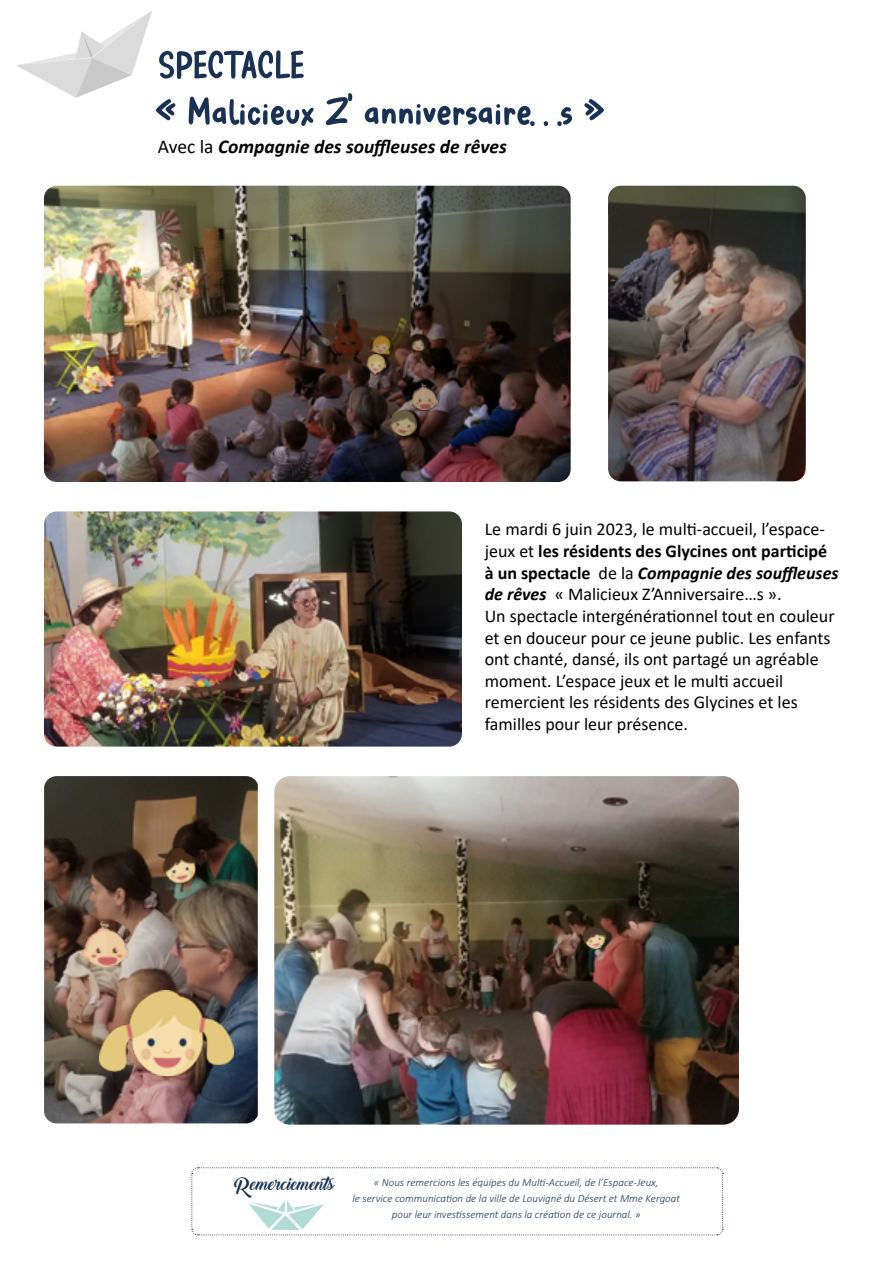
<style>
.page{position:relative;width:893px;height:1263px;background:#fff}
.page>*{position:absolute;margin:0;border:0;box-sizing:border-box;transform-origin:0 0}
.t1{font:51px/46.3px "Reach Story";color:#193254}
.t2{font:italic 700 19.5px "Calibri";color:#000}
.t3{font:18px/21.6px "Calibri";color:#000}
.t4{font:16.95px "Backto Black Demo";color:#193254}
.t5{font:italic 300 10.95px/16px "Calibri";color:#193254;text-align:center}
.s1{font-weight:400;font-style:normal}
.s2{font-weight:700}
.s3{font-weight:700;font-style:italic}
</style>
<div class="page">
<svg style="left:191px;top:1167px;width:532px;height:69px"></svg>
<svg style="left:16px;top:10px;width:136px;height:88px"></svg>
<img style="left:44px;top:186px;width:527px;height:296px">
<img style="left:608px;top:186px;width:198px;height:295px">
<img style="left:44px;top:776px;width:214px;height:347px">
<img style="left:44px;top:511px;width:418px;height:236px">
<img style="left:274px;top:776px;width:465px;height:349px">
<img style="left:82px;top:922px;width:47px;height:44px">
<img style="left:156px;top:842px;width:48px;height:49px">
<img style="left:389px;top:408px;width:30px;height:30px">
<img style="left:407px;top:334px;width:24px;height:20px">
<img style="left:369px;top:333px;width:26px;height:26px">
<svg style="left:391px;top:409px;width:28px;height:28px"></svg>
<img style="left:410px;top:384px;width:28px;height:25px">
<svg style="left:409px;top:384px;width:31px;height:27px"></svg>
<svg style="left:370px;top:336px;width:24px;height:22px"></svg>
<svg style="left:407px;top:334px;width:24px;height:18px"></svg>
<img style="left:100px;top:991px;width:134px;height:84px">
<img style="left:581px;top:925px;width:28px;height:26px">
<svg style="left:469px;top:960px;width:9px;height:12px"></svg>
<svg style="left:458px;top:367px;width:9px;height:21px"></svg>
<img style="left:366px;top:353px;width:22px;height:23px">
<svg style="left:367px;top:353px;width:21px;height:23px"></svg>
<svg style="left:327px;top:376px;width:16px;height:22px"></svg>
<h1 class="t1" style="left:156px;top:42px;width:450px">SPECTACLE<br>« Malicieux Z’ anniversaire. . .s »</h1>
<p class="t2" style="left:158px;top:133px;width:350px"><span class="s1">Avec la</span> Compagnie des souffleuses de rêves</p>
<p class="t3" style="left:485px;top:518px;width:355px">Le mardi 6 juin 2023, le multi-accueil, l’espace&shy;jeux et <span class="s2">les résidents des Glycines ont participé à un spectacle</span> de la <span class="s3">Compagnie des souffleuses de rêves</span> « Malicieux Z’Anniversaire…s ».<br>Un spectacle intergénérationnel tout en couleur et en douceur pour ce jeune public. Les enfants ont chanté, dansé, ils ont partagé un agréable moment. L’espace jeux et le multi accueil remercient les résidents des Glycines et les familles pour leur présence.</p>
<p class="t4" style="left:234px;top:1174px;width:104px">Remerciements</p>
<p class="t5" style="left:352px;top:1174px;width:329px">« Nous remercions les équipes du Multi-Accueil, de l’Espace-Jeux,<br>le service communication de la ville de Louvigné du Désert et Mme Kergoat pour leur investissement dans la création de ce journal. »</p>
</div>
